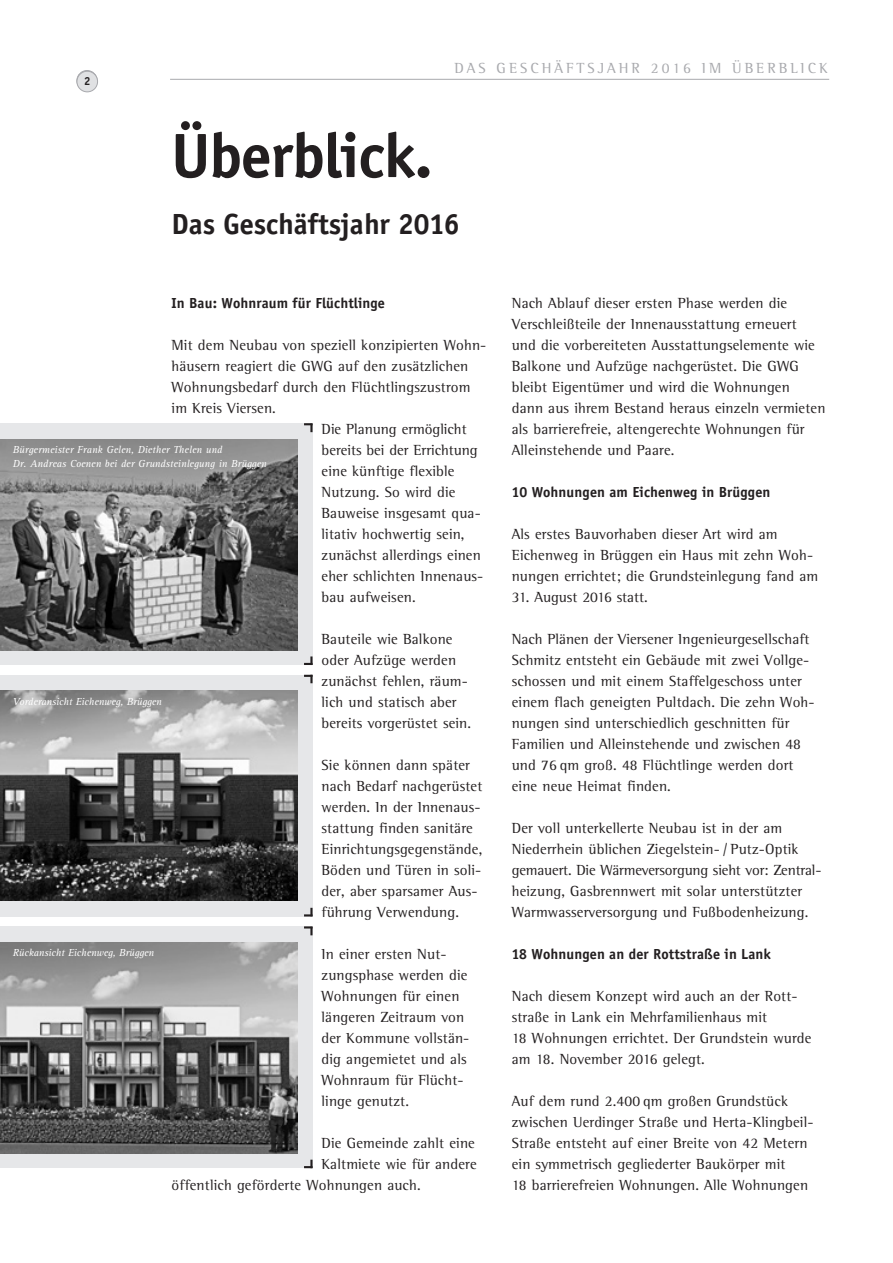
<style>
.page{position:relative;width:893px;height:1263px;background:#fff}
.page>*{position:absolute;margin:0;border:0;box-sizing:border-box;transform-origin:0 0}
.t1{font:700 64.5px "Officina Sans";letter-spacing:-.01em;color:#231f20}
.t2{font:700 30px "Officina Sans";color:#231f20}
.t3{font:15px/21px "Rotis Semi Serif";letter-spacing:.01em;color:#231f20}
.t4{font:700 15px "Officina Sans";letter-spacing:.01em;color:#231f20}
.t5{font:15px "Rotis Semi Serif";letter-spacing:.2em;color:#a8a9ad}
.t6{font:700 12px "Officina Sans";color:#231f20}
.t7{font:italic 10.5px/13.5px "Rotis Serif";color:#fff}
</style>
<div class="page">
<hr style="left:170px;top:79px;width:659px;height:1px;background:#a8a9ad">
<div style="left:77px;top:71px;width:20px;height:20px;background:#a8a9ad;border-radius:50%"></div>
<div style="left:77px;top:70px;width:21px;height:21px;border:1px solid #a8a9ad;border-radius:50%"></div>
<div style="left:77px;top:71px;width:21px;height:21px;background:#e0e1e3;border-radius:50%"></div>
<div style="left:77px;top:71px;width:21px;height:21px;border:1px solid #a8a9ad;border-radius:50%"></div>
<div style="left:0;top:926px;width:313px;height:242px;background:#e6e7e9"></div>
<img style="left:0;top:942px;width:298px;height:211px">
<svg style="left:304px;top:926px;width:9px;height:9px"></svg>
<svg style="left:304px;top:1160px;width:9px;height:8px"></svg>
<div style="left:0;top:423px;width:313px;height:242px;background:#e6e7e9"></div>
<img style="left:0;top:439px;width:298px;height:211px">
<svg style="left:304px;top:423px;width:9px;height:9px"></svg>
<svg style="left:304px;top:656px;width:9px;height:9px"></svg>
<div style="left:0;top:675px;width:313px;height:241px;background:#e6e7e9"></div>
<img style="left:0;top:691px;width:298px;height:209px">
<svg style="left:304px;top:675px;width:9px;height:8px"></svg>
<svg style="left:304px;top:908px;width:9px;height:8px"></svg>
<p class="t6" style="left:84px;top:74px;width:8px">2</p>
<p class="t5" style="left:454px;top:59px;width:375px">Das Geschäftsjahr 2016 im Überblick</p>
<h1 class="t1" style="left:172px;top:117px;width:263px">Überblick.</h1>
<h2 class="t2" style="left:172px;top:206px;width:289px">Das Geschäftsjahr 2016</h2>
<p class="t4" style="left:172px;top:293px;width:215px">In Bau: Wohnraum für Flüchtlinge</p>
<p class="t3" style="left:172px;top:334px;width:316px">Mit dem Neubau von speziell konzipierten Wohn-</p>
<p class="t3" style="left:172px;top:355px;width:298px">häusern reagiert die GWG auf den zusätzlichen</p>
<p class="t3" style="left:172px;top:376px;width:300px">Wohnungsbedarf durch den Flüchtlingszustrom</p>
<p class="t3" style="left:172px;top:397px;width:106px">im Kreis Viersen.</p>
<p class="t3" style="left:322px;top:418px;width:147px">Die Planung ermöglicht</p>
<p class="t3" style="left:322px;top:439px;width:158px">bereits bei der Errichtung</p>
<p class="t3" style="left:322px;top:460px;width:135px">eine künftige flexible</p>
<p class="t3" style="left:322px;top:481px;width:136px">Nutzung. So wird die</p>
<p class="t3" style="left:322px;top:502px;width:161px">Bauweise insgesamt qua-</p>
<p class="t3" style="left:322px;top:523px;width:145px">litativ hochwertig sein,</p>
<p class="t3" style="left:322px;top:544px;width:161px">zunächst allerdings einen</p>
<p class="t3" style="left:322px;top:565px;width:163px">eher schlichten Innenaus-</p>
<p class="t3" style="left:322px;top:586px;width:96px">bau aufweisen.</p>
<p class="t3" style="left:322px;top:628px;width:151px">Bauteile wie Balkone oder Aufzüge werden zunächst fehlen, räum&shy;lich und statisch aber bereits vorgerüstet sein.</p>
<p class="t3" style="left:322px;top:754px;width:162px">Sie können dann später nach Bedarf nachgerüstet werden. In der Innenaus&shy;stattung finden sanitäre<br>Einrichtungsgegenstände,<br>Böden und Türen in soli&shy;der, aber sparsamer Aus&shy;führung Verwendung.</p>
<p class="t3" style="left:322px;top:943px;width:149px">In einer ersten Nut&shy;zungsphase werden die<br>Wohnungen für einen längeren Zeitraum von der Kommune vollstän&shy;dig angemietet und als<br>Wohnraum für Flücht&shy;linge genutzt.</p>
<p class="t3" style="left:322px;top:1132px;width:155px">Die Gemeinde zahlt eine</p>
<p class="t3" style="left:322px;top:1153px;width:157px">Kaltmiete wie für andere</p>
<p class="t3" style="left:172px;top:1174px;width:251px">öffentlich geförderte Wohnungen auch.</p>
<p class="t7" style="left:13px;top:443px;width:256px">Bürgermeister Frank Gelen, Diether Thelen und<br>Dr. Andreas Coenen bei der Grundsteinlegung in Brüggen</p>
<p class="t7" style="left:13px;top:695px;width:151px">Vorderansicht Eichenweg, Brüggen</p>
<p class="t7" style="left:13px;top:946px;width:143px">Rückansicht Eichenweg, Brüggen</p>
<p class="t3" style="left:512px;top:292px;width:315px">Nach Ablauf dieser ersten Phase werden die Verschleißteile der Innenausstattung erneuert<br>und die vorbereiteten Ausstattungselemente wie Balkone und Aufzüge nachgerüstet. Die GWG bleibt Eigentümer und wird die Wohnungen<br>dann aus ihrem Bestand heraus einzeln vermieten als barrierefreie, altengerechte Wohnungen für Alleinstehende und Paare.</p>
<p class="t4" style="left:512px;top:482px;width:260px">10 Wohnungen am Eichenweg in Brüggen</p>
<p class="t3" style="left:512px;top:523px;width:308px">Als erstes Bauvorhaben dieser Art wird am<br>Eichenweg in Brüggen ein Haus mit zehn Woh&shy;nungen errichtet; die Grundsteinlegung fand am</p>
<p class="t3" style="left:512px;top:586px;width:138px">31. August 2016 statt.</p>
<p class="t3" style="left:512px;top:628px;width:304px">Nach Plänen der Viersener Ingenieurgesellschaft Schmitz entsteht ein Gebäude mit zwei Vollge&shy;schossen und mit einem Staffelgeschoss unter einem flach geneigten Pultdach. Die zehn Woh&shy;nungen sind unterschiedlich geschnitten für Familien und Alleinstehende und zwischen 48 und 76 qm groß. 48 Flüchtlinge werden dort eine neue Heimat finden.</p>
<p class="t3" style="left:512px;top:817px;width:311px">Der voll unterkellerte Neubau ist in der am Niederrhein üblichen Ziegelstein- / Putz-Optik gemauert. Die Wärmeversorgung sieht vor: Zentral&shy;heizung, Gasbrennwert mit solar unterstützter Warmwasserversorgung und Fußbodenheizung.</p>
<p class="t4" style="left:512px;top:944px;width:261px">18 Wohnungen an der Rottstraße in Lank</p>
<p class="t3" style="left:512px;top:985px;width:301px">Nach diesem Konzept wird auch an der Rott&shy;straße in Lank ein Mehrfamilienhaus mit<br>18 Wohnungen errichtet. Der Grundstein wurde am 18. November 2016 gelegt.</p>
<p class="t3" style="left:512px;top:1090px;width:303px">Auf dem rund 2.400 qm großen Grundstück zwischen Uerdinger Straße und Herta-Klingbeil-Straße entsteht auf einer Breite von 42 Metern ein symmetrisch gegliederter Baukörper mit<br>18 barrierefreien Wohnungen. Alle Wohnungen</p>
</div>
